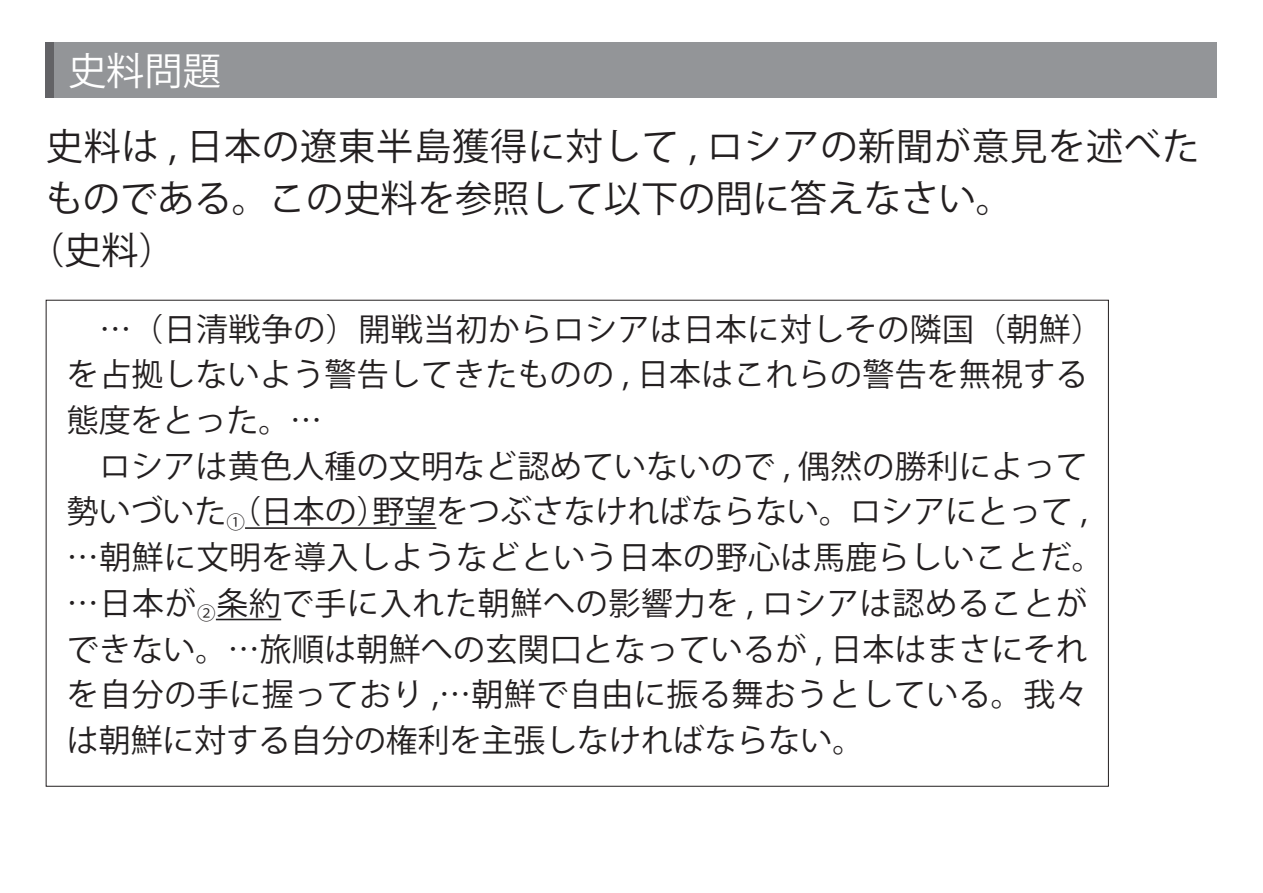
<style>
.page{position:relative;width:1263px;height:893px;background:#fff}
.page>*{position:absolute;margin:0;border:0;box-sizing:border-box;transform-origin:0 0}
.t1{font:38.25px "Koz Go Pr 6 N";color:#fff}
.t2{font:37.2px "Koz Go Pr 6 N";letter-spacing:.02em;color:#231f20}
.t3{font:37.2px "Koz Go Pr 6 N";color:#231f20}
.t4{font:31.95px/45.8px "Koz Go Pr 6 N";letter-spacing:.01em;color:#231f20}
</style>
<div class="page">
<hr style="left:245px;top:527px;width:191px;height:2px;background:#231f20">
<hr style="left:216px;top:619px;width:65px;height:1px;background:#231f20">
<div style="left:46px;top:43px;width:1171px;height:55px;background:#939598"></div>
<div style="left:46px;top:43px;width:8px;height:55px;background:#636366"></div>
<p class="t1" style="left:68px;top:49px;width:155px">史料問題</p>
<p class="t2" style="left:46px;top:126px;width:1155px">史料は , 日本の遼東半島獲得に対して , ロシアの新聞が意見を述べた</p>
<p class="t3" style="left:46px;top:178px;width:969px">ものである。この史料を参照して以下の問に答えなさい。</p>
<p class="t2" style="left:27px;top:230px;width:150px">（史料）</p>
<p class="t4" style="left:67px;top:307px;width:1038px">　…（日清戦争の）開戦当初からロシアは日本に対しその隣国（朝鮮）を占拠しないよう警告してきたものの , 日本はこれらの警告を無視する態度をとった。…</p>
<p class="t4" style="left:67px;top:444px;width:1038px;text-indent:32px">ロシアは黄色人種の文明など認めていないので , 偶然の勝利によって勢いづいた<sub>①</sub>（日本の）野望をつぶさなければならない。ロシアにとって , …朝鮮に文明を導入しようなどという日本の野心は馬鹿らしいことだ。…日本が<sub>②</sub>条約で手に入れた朝鮮への影響力を , ロシアは認めることができない。…旅順は朝鮮への玄関口となっているが , 日本はまさにそれを自分の手に握っており ,…朝鮮で自由に振る舞おうとしている。我々は朝鮮に対する自分の権利を主張しなければならない。</p>
</div>
